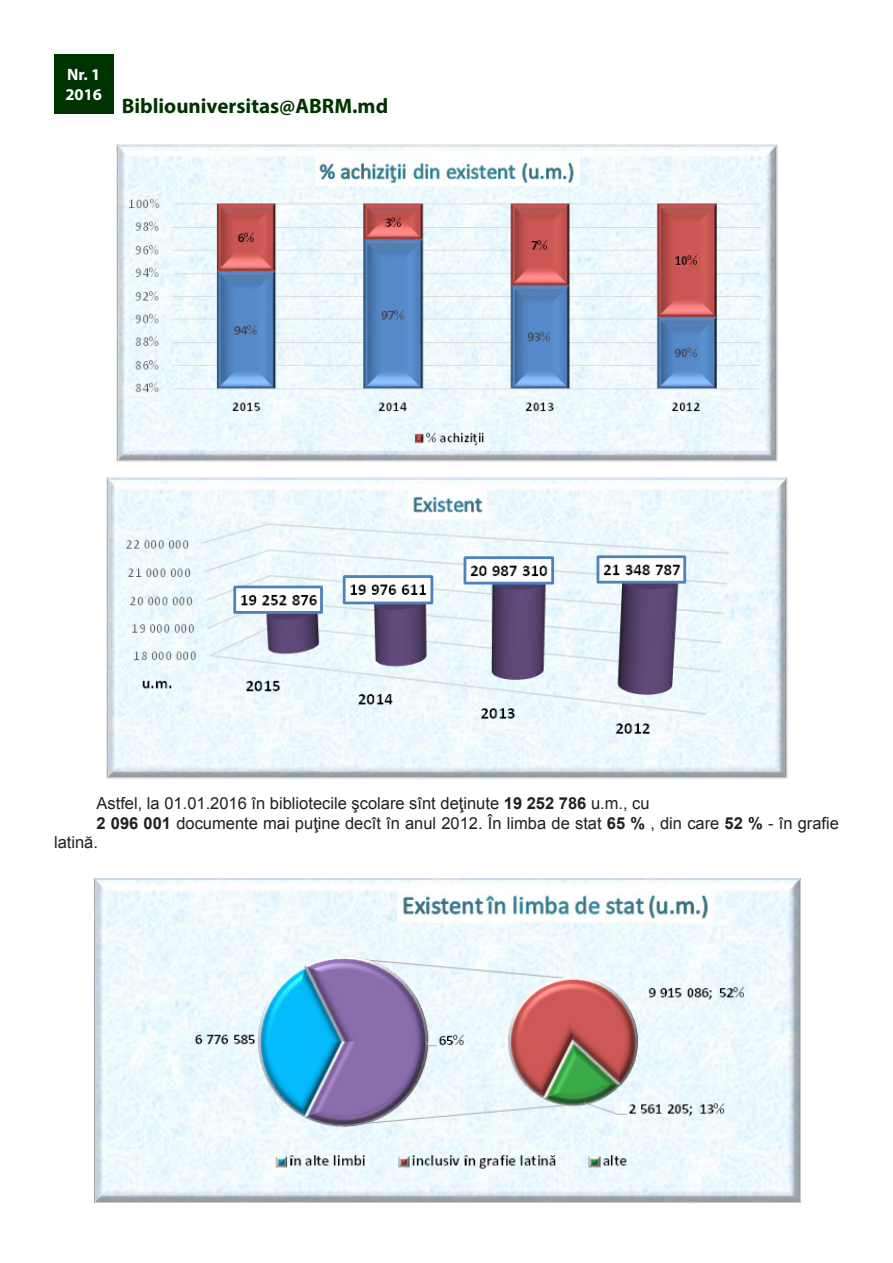
<style>
.page{position:relative;width:893px;height:1263px;background:#fff}
.page>*{position:absolute;margin:0;border:0;box-sizing:border-box;transform-origin:0 0}
.t1{font:700 21px "Myriad Pro";color:#030}
.t2{font:16.5px/19.8px "Arial";color:#231f20}
.t3{font:700 16.5px "Myriad Pro";color:#fff}
.s1{font-weight:700}
</style>
<div class="page">
<img style="left:116px;top:144px;width:661px;height:317px">
<img style="left:106px;top:477px;width:681px;height:301px">
<img style="left:94px;top:878px;width:707px;height:325px">
<div style="left:54px;top:54px;width:59px;height:59px;background:#030"></div>
<p class="t3" style="left:67px;top:64px;width:35px">Nr. 1</p>
<p class="t3" style="left:65px;top:83px;width:38px">2016</p>
<p class="t1" style="left:122px;top:93px;width:268px">Bibliouniversitas@ABRM.md</p>
<p class="t2" style="left:97px;top:793px;width:555px">Astfel, la 01.01.2016 în bibliotecile şcolare sînt deţinute <span class="s1">19 252 786</span> u.m., cu</p>
<p class="t2" style="left:54px;top:813px;width:786px;text-indent:43px"><span class="s1">2 096 001</span> documente mai puţine decît în anul 2012. În limba de stat <span class="s1">65 %</span> , din care <span class="s1">52 %</span> - în grafie latină.</p>
</div>
